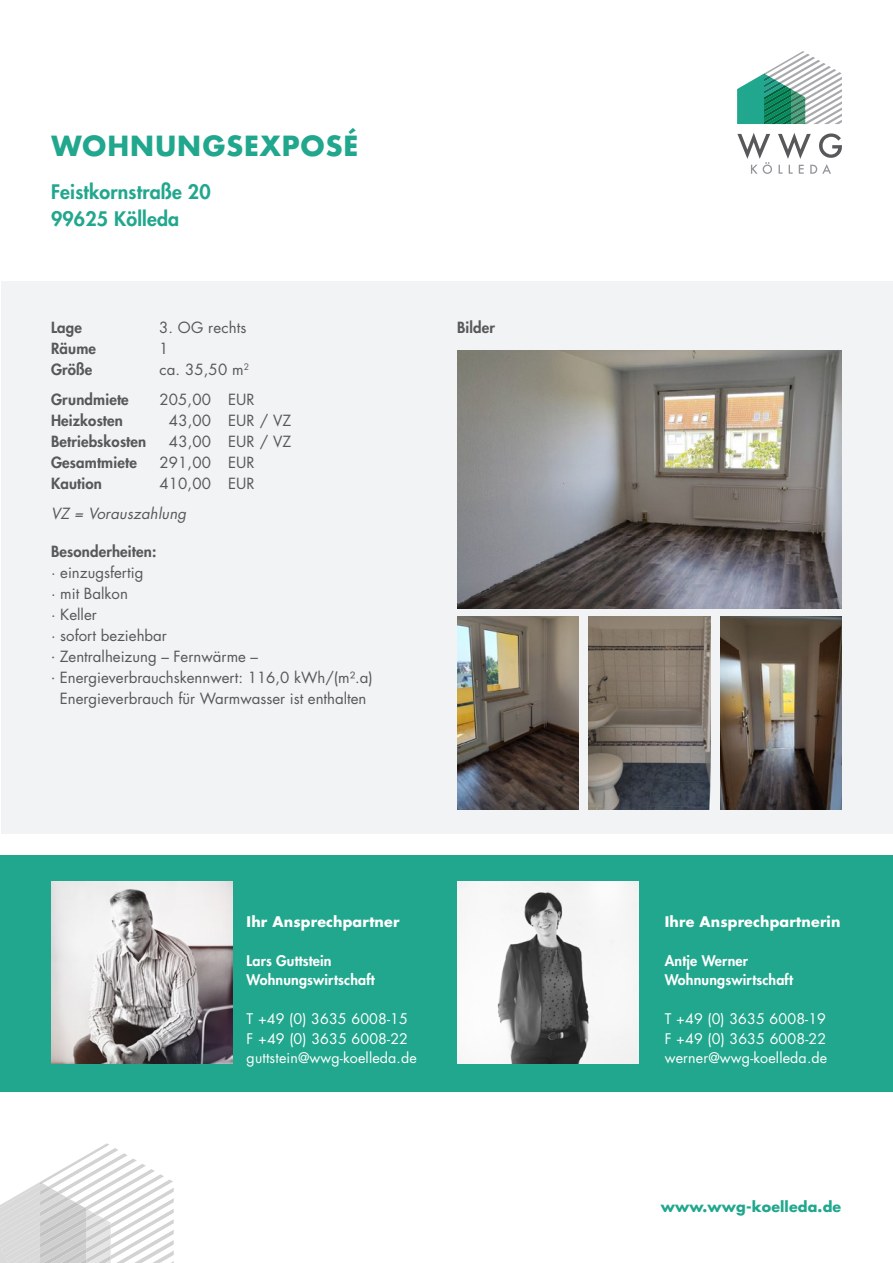
<style>
.page{position:relative;width:893px;height:1263px;background:#fff}
.page>*{position:absolute;margin:0;border:0;box-sizing:border-box;transform-origin:0 0}
.t1{font:700 27px "Futura";letter-spacing:.01em;color:#21a78d}
.t2{font:800 19.5px "Futura Std";letter-spacing:.01em;color:#21a78d}
.t3{font:15px/21px "Futura Std";color:#57585a;text-align:center}
.t4{font:800 15px "Futura Std";letter-spacing:.01em;color:#57585a}
.t5{font:italic 15px "Futura Std";letter-spacing:.01em;color:#57585a}
.t6{font:14.25px/19.5px "Futura Std";letter-spacing:.01em;color:#fff}
.t7{font:800 14.25px/19.5px "Futura Std";letter-spacing:.01em;color:#fff}
.t8{font:700 14.25px "Futura Std";letter-spacing:.01em;color:#fff}
.t9{font:700 14.25px "Futura Std";letter-spacing:.01em;color:#21a78d}
.s1{font-family:"Frutiger LT Std"}
</style>
<div class="page">
<svg style="left:0;top:1091px;width:255px;height:172px"></svg>
<div style="left:1px;top:281px;width:892px;height:552px;background:#f2f3f4"></div>
<svg style="left:737px;top:51px;width:105px;height:73px"></svg>
<svg style="left:737px;top:133px;width:35px;height:41px"></svg>
<svg style="left:778px;top:133px;width:64px;height:41px"></svg>
<div style="left:0;top:855px;width:893px;height:236px;background:#21a78d"></div>
<img style="left:51px;top:881px;width:182px;height:182px">
<img style="left:457px;top:881px;width:182px;height:182px">
<img style="left:457px;top:351px;width:385px;height:258px">
<img style="left:720px;top:617px;width:122px;height:193px">
<img style="left:457px;top:617px;width:122px;height:193px">
<img style="left:589px;top:617px;width:121px;height:193px">
<p class="t1" style="left:51px;top:126px;width:309px">WOHNUNGSEXPOSÉ</p>
<p class="t2" style="left:51px;top:180px;width:161px">Feistkornstraße 20</p>
<p class="t2" style="left:51px;top:207px;width:130px">99625 Kölleda</p>
<p class="t4" style="left:51px;top:318px;width:32px">Lage</p>
<p class="t3" style="left:159px;top:317px;width:89px">3. OG rechts</p>
<p class="t4" style="left:51px;top:339px;width:47px">Räume</p>
<p class="t3" style="left:159px;top:338px;width:11px">1</p>
<p class="t4" style="left:51px;top:360px;width:43px">Größe</p>
<p class="t3" style="left:159px;top:359px;width:91px">ca. 35,50 m<sup>2</sup></p>
<p class="t4" style="left:51px;top:390px;width:79px">Grundmiete</p>
<p class="t3" style="left:159px;top:389px;width:97px">205,00 EUR</p>
<p class="t4" style="left:51px;top:411px;width:73px">Heizkosten</p>
<p class="t3" style="left:169px;top:410px;width:124px">43,00 EUR / VZ</p>
<p class="t4" style="left:51px;top:432px;width:97px">Betriebskosten</p>
<p class="t3" style="left:169px;top:431px;width:124px">43,00 EUR / VZ</p>
<p class="t4" style="left:51px;top:453px;width:87px">Gesamtmiete</p>
<p class="t3" style="left:159px;top:452px;width:97px">291,00 EUR</p>
<p class="t4" style="left:51px;top:474px;width:52px">Kaution</p>
<p class="t3" style="left:159px;top:473px;width:97px">410,00 EUR</p>
<p class="t5" style="left:51px;top:504px;width:137px">VZ = Vorauszahlung</p>
<p class="t4" style="left:51px;top:541px;width:107px">Besonderheiten:</p>
<p class="t3" style="left:51px;top:562px;width:94px">· einzugsfertig</p>
<p class="t3" style="left:51px;top:583px;width:78px">· mit Balkon</p>
<p class="t3" style="left:51px;top:604px;width:47px">· Keller</p>
<p class="t3" style="left:51px;top:625px;width:117px">· sofort beziehbar</p>
<p class="t3" style="left:51px;top:646px;width:209px"><span class="s1">·</span> Zentralheizung – Fernwärme –</p>
<p class="t3" style="left:51px;top:667px;width:323px"><span class="s1">·</span> Energieverbrauchskennwert: 116,0 kWh/(m².a)<br>Energieverbrauch für Warmwasser ist enthalten</p>
<p class="t4" style="left:457px;top:318px;width:39px">Bilder</p>
<p class="t8" style="left:247px;top:912px;width:154px">Ihr Ansprechpartner</p>
<p class="t7" style="left:247px;top:951px;width:130px">Lars Guttstein<br>Wohnungswirtschaft</p>
<p class="t6" style="left:247px;top:1009px;width:172px">T +49 (0) 3635 6008-15<br>F +49 (0) 3635 6008-22 guttstein@wwg-koelleda.de</p>
<p class="t8" style="left:665px;top:912px;width:177px">Ihre Ansprechpartnerin</p>
<p class="t7" style="left:665px;top:951px;width:130px">Antje Werner<br>Wohnungswirtschaft</p>
<p class="t6" style="left:665px;top:1009px;width:164px;text-align:justify">T +49 (0) 3635 6008-19<br>F +49 (0) 3635 6008-22 werner@wwg-koelleda.de</p>
<p class="t9" style="left:661px;top:1197px;width:182px">www.wwg-koelleda.de</p>
</div>
